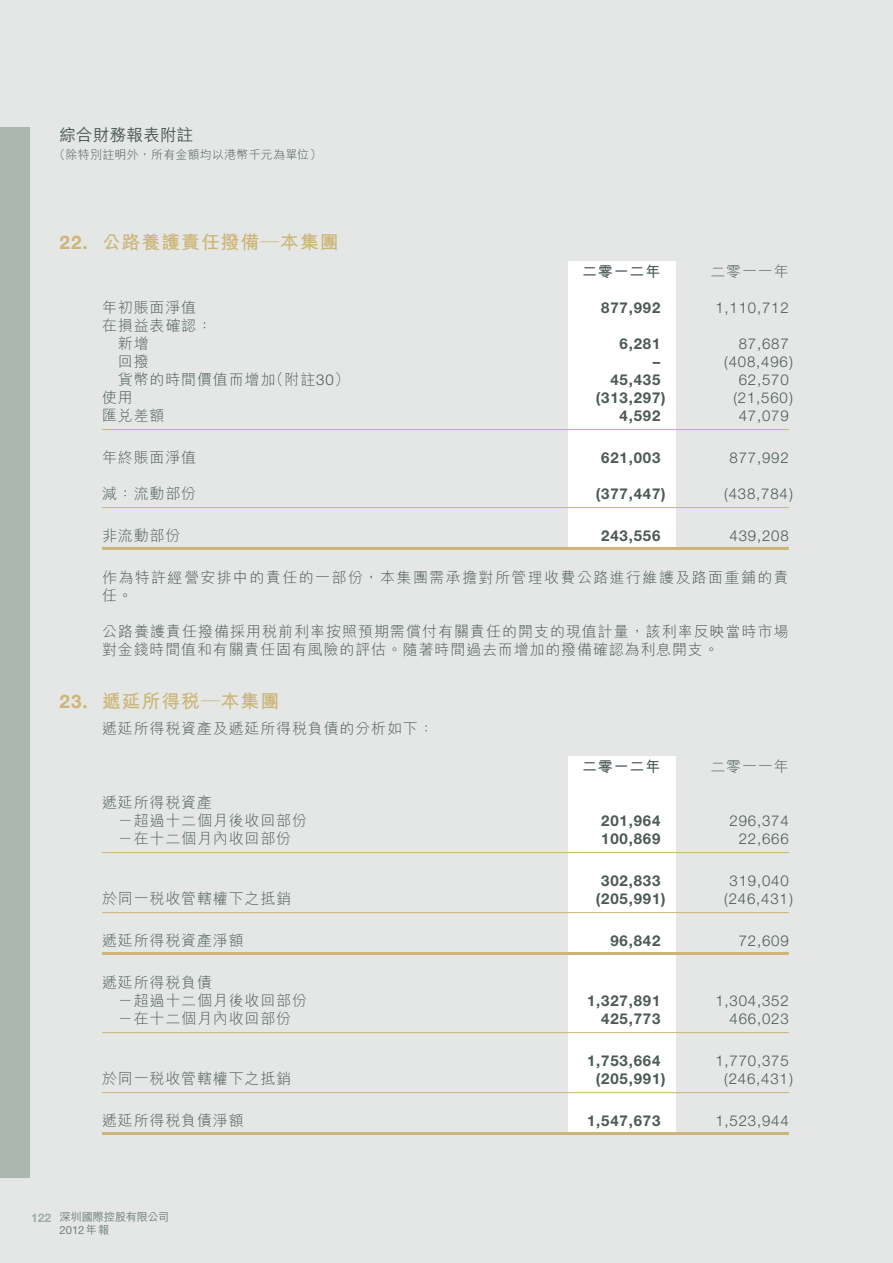
<style>
.page{position:relative;width:893px;height:1263px;background:#e4e7e5}
.page>*{position:absolute;margin:0;border:0;box-sizing:border-box;transform-origin:0 0}
.t1{font:700 18.75px "M Hei HK";letter-spacing:.055em;color:#ccb576}
.t2{font:500 16.5px "M Hei HK";letter-spacing:.015em;color:#4b5a52}
.t3{font:300 15px/18px "M Hei HK";letter-spacing:.055em;color:#4b5a52}
.t4{font:300 15px "Helvetica Neue LT Std";letter-spacing:.055em;color:#4b5a52}
.t5{font:700 15px "Helvetica Neue LT Std";letter-spacing:.055em;color:#4b5a52}
.t6{font:300 15px/18px "M Hei HK";letter-spacing:.095em;color:#4b5a52}
.t7{font:700 15px "M Hei HK";letter-spacing:.055em;color:#4b5a52}
.t8{font:300 12px "M Hei HK";letter-spacing:.015em;color:#4b5a52}
.t9{font:500 11.25px/13px "M Hei HK";letter-spacing:-.015em;color:#718077}
.s1{font-family:"Helvetica Neue LT Std"}
.s2{font-family:"Helvetica Neue LT Std";font-weight:700;font-size:12px;color:#a2aea8}
.s3{font-family:"Helvetica Neue LT Std";font-weight:400}
</style>
<div class="page">
<div style="left:0;top:128px;width:30px;height:1050px;background:#acb7b1"></div>
<div style="left:569px;top:261px;width:107px;height:287px;background:#fff"></div>
<hr style="left:102px;top:429px;width:687px;height:1px;background:#ccb576">
<hr style="left:102px;top:507px;width:687px;height:1px;background:#ccb576">
<hr style="left:102px;top:547px;width:687px;height:3px;background:#ccb576">
<div style="left:569px;top:756px;width:107px;height:378px;background:#fff"></div>
<hr style="left:102px;top:852px;width:687px;height:1px;background:#ccb576">
<hr style="left:102px;top:912px;width:687px;height:1px;background:#ccb576">
<hr style="left:102px;top:952px;width:687px;height:3px;background:#ccb576">
<hr style="left:102px;top:1032px;width:687px;height:1px;background:#ccb576">
<hr style="left:102px;top:1092px;width:687px;height:1px;background:#ccb576">
<hr style="left:102px;top:1132px;width:687px;height:3px;background:#ccb576">
<p class="t2" style="left:60px;top:123px;width:135px">綜合財務報表附註</p>
<p class="t8" style="left:54px;top:146px;width:270px">（除特別註明外，所有金額均以港幣千元為單位）</p>
<p class="t1" style="left:60px;top:228px;width:280px"><span class="s1">22.</span> 公路養護責任撥備─本集團</p>
<p class="t7" style="left:582px;top:260px;width:80px">二零一二年</p>
<p class="t3" style="left:710px;top:262px;width:80px">二零一一年</p>
<p class="t3" style="left:102px;top:298px;width:96px">年初賬面淨值</p>
<p class="t5" style="left:601px;top:298px;width:61px">877,992</p>
<p class="t4" style="left:715px;top:298px;width:75px">1,110,712</p>
<p class="t3" style="left:118px;top:316px;width:96px;text-indent:-16px">在損益表確認：新增</p>
<p class="t5" style="left:619px;top:334px;width:42px">6,281</p>
<p class="t4" style="left:739px;top:334px;width:52px">87,687</p>
<p class="t3" style="left:118px;top:352px;width:32px">回撥</p>
<p class="t5" style="left:653px;top:352px;width:9px">–</p>
<p class="t4" style="left:724px;top:352px;width:70px">(408,496)</p>
<p class="t3" style="left:118px;top:370px;width:233px">貨幣的時間價值而增加（附註<span class="s1">30</span>）</p>
<p class="t5" style="left:610px;top:370px;width:52px">45,435</p>
<p class="t4" style="left:739px;top:370px;width:52px">62,570</p>
<p class="t3" style="left:102px;top:388px;width:32px">使用</p>
<p class="t5" style="left:596px;top:388px;width:71px">(313,297)</p>
<p class="t4" style="left:733px;top:388px;width:61px">(21,560)</p>
<p class="t3" style="left:102px;top:406px;width:64px">匯兌差額</p>
<p class="t5" style="left:619px;top:406px;width:42px">4,592</p>
<p class="t4" style="left:739px;top:406px;width:52px">47,079</p>
<p class="t3" style="left:102px;top:448px;width:96px">年終賬面淨值</p>
<p class="t5" style="left:601px;top:448px;width:61px">621,003</p>
<p class="t4" style="left:730px;top:448px;width:61px">877,992</p>
<p class="t3" style="left:102px;top:484px;width:96px">減：流動部份</p>
<p class="t5" style="left:596px;top:484px;width:71px">(377,447)</p>
<p class="t4" style="left:724px;top:484px;width:70px">(438,784)</p>
<p class="t3" style="left:102px;top:526px;width:80px">非流動部份</p>
<p class="t5" style="left:601px;top:526px;width:61px">243,556</p>
<p class="t4" style="left:730px;top:526px;width:61px">439,208</p>
<p class="t6" style="left:102px;top:568px;width:688px">作為特許經營安排中的責任的一部份，本集團需承擔對所管理收費公路進行維護及路面重鋪的責任。</p>
<p class="t3" style="left:102px;top:622px;width:688px">公路養護責任撥備採用稅前利率按照預期需償付有關責任的開支的現值計量，該利率反映當時市場對金錢時間值和有關責任固有風險的評估。隨著時間過去而增加的撥備確認為利息開支。</p>
<p class="t1" style="left:60px;top:687px;width:221px"><span class="s1">23.</span> 遞延所得稅─本集團</p>
<p class="t3" style="left:102px;top:719px;width:333px">遞延所得稅資產及遞延所得稅負債的分析如下：</p>
<p class="t7" style="left:582px;top:755px;width:80px">二零一二年</p>
<p class="t3" style="left:710px;top:757px;width:80px">二零一一年</p>
<p class="t3" style="left:118px;top:793px;width:191px;text-indent:-16px">遞延所得稅資產<br>－超過十二個月後收回部份</p>
<p class="t5" style="left:601px;top:811px;width:61px">201,964</p>
<p class="t4" style="left:730px;top:811px;width:61px">296,374</p>
<p class="t3" style="left:118px;top:829px;width:175px">－在十二個月內收回部份</p>
<p class="t5" style="left:601px;top:829px;width:61px">100,869</p>
<p class="t4" style="left:739px;top:829px;width:52px">22,666</p>
<p class="t5" style="left:601px;top:871px;width:61px">302,833</p>
<p class="t4" style="left:730px;top:871px;width:61px">319,040</p>
<p class="t3" style="left:102px;top:889px;width:191px">於同一稅收管轄權下之抵銷</p>
<p class="t5" style="left:596px;top:889px;width:71px">(205,991)</p>
<p class="t4" style="left:724px;top:889px;width:70px">(246,431)</p>
<p class="t3" style="left:102px;top:931px;width:143px">遞延所得稅資產淨額</p>
<p class="t5" style="left:610px;top:931px;width:52px">96,842</p>
<p class="t4" style="left:739px;top:931px;width:52px">72,609</p>
<p class="t3" style="left:118px;top:973px;width:191px;text-indent:-16px">遞延所得稅負債<br>－超過十二個月後收回部份</p>
<p class="t5" style="left:587px;top:991px;width:75px">1,327,891</p>
<p class="t4" style="left:715px;top:991px;width:75px">1,304,352</p>
<p class="t3" style="left:118px;top:1009px;width:175px">－在十二個月內收回部份</p>
<p class="t5" style="left:601px;top:1009px;width:61px">425,773</p>
<p class="t4" style="left:730px;top:1009px;width:61px">466,023</p>
<p class="t5" style="left:587px;top:1051px;width:75px">1,753,664</p>
<p class="t4" style="left:715px;top:1051px;width:75px">1,770,375</p>
<p class="t3" style="left:102px;top:1069px;width:191px">於同一稅收管轄權下之抵銷</p>
<p class="t5" style="left:596px;top:1069px;width:71px">(205,991)</p>
<p class="t4" style="left:724px;top:1069px;width:70px">(246,431)</p>
<p class="t3" style="left:102px;top:1111px;width:143px">遞延所得稅負債淨額</p>
<p class="t5" style="left:587px;top:1111px;width:75px">1,547,673</p>
<p class="t4" style="left:715px;top:1111px;width:75px">1,523,944</p>
<p class="t9" style="left:60px;top:1209px;width:111px;text-indent:-29px"><span class="s2">122</span> 深圳國際控股有限公司<br><span class="s3">2012</span>年報</p>
</div>
